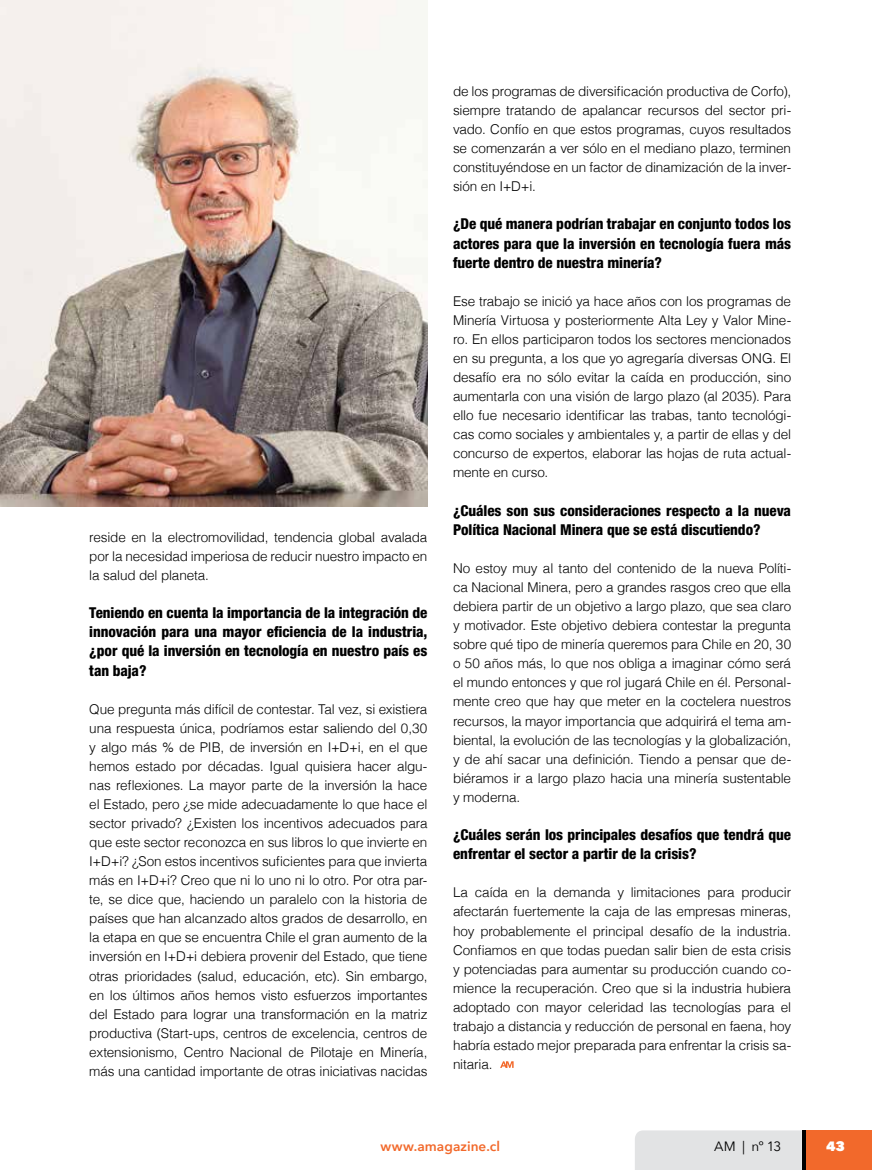
<style>
.page{position:relative;width:872px;height:1170px;background:#fff}
.page>*{position:absolute;margin:0;border:0;box-sizing:border-box;transform-origin:0 0}
.t1{font:800 condensed 15px/19.2px "Helvetica Neue";letter-spacing:-.005em;color:#000;text-align:justify}
.t2{font:300 13.5px/19px "Helvetica";letter-spacing:-.01em;color:#000;text-align:justify}
.t3{font:600 13.5px "Avenir Next";letter-spacing:.005em;color:#f2692b}
.t4{font:13.5px "Avenir Next";color:#000}
.t5{font:800 13.5px "Avenir Next";color:#fff}
</style>
<div class="page">
<div style="left:805px;top:1130px;width:67px;height:39px;background:#f2692b"></div>
<div style="left:635px;top:1130px;width:166px;height:39px;background:#e2e3e4"></div>
<svg style="left:801px;top:1130px;width:4px;height:39px"></svg>
<img style="left:0;top:0;width:427px;height:506px">
<svg style="left:500px;top:1061px;width:13px;height:6px"></svg>
<p class="t2" style="left:89px;top:526px;width:340px">reside en la electromovilidad, tendencia global avalada por la necesidad imperiosa de reducir nuestro impacto en la salud del planeta.</p>
<p class="t1" style="left:89px;top:602px;width:340px">Teniendo en cuenta la importancia de la integración de innovación para una mayor eficiencia de la industria, ¿por qué la inversión en tecnología en nuestro país es tan baja?</p>
<p class="t2" style="left:89px;top:698px;width:340px">Que pregunta más difícil de contestar. Tal vez, si existiera una respuesta única, podríamos estar saliendo del 0,30 y algo más % de PIB, de inversión en I+D+i, en el que hemos estado por décadas. Igual quisiera hacer algu&shy;nas reflexiones. La mayor parte de la inversión la hace el Estado, pero ¿se mide adecuadamente lo que hace el sector privado? ¿Existen los incentivos adecuados para que este sector reconozca en sus libros lo que invierte en I+D+i? ¿Son estos incentivos suficientes para que invierta más en I+D+i? Creo que ni lo uno ni lo otro. Por otra par&shy;te, se dice que, haciendo un paralelo con la historia de países que han alcanzado altos grados de desarrollo, en la etapa en que se encuentra Chile el gran aumento de la inversión en I+D+i debiera provenir del Estado, que tiene otras prioridades (salud, educación, etc). Sin embargo, en los últimos años hemos visto esfuerzos importantes del Estado para lograr una transformación en la matriz productiva (Start-ups, centros de excelencia, centros de extensionismo, Centro Nacional de Pilotaje en Minería, más una cantidad importante de otras iniciativas nacidas</p>
<p class="t2" style="left:453px;top:80px;width:340px">de los programas de diversificación productiva de Corfo), siempre tratando de apalancar recursos del sector pri&shy;vado. Confío en que estos programas, cuyos resultados se comenzarán a ver sólo en el mediano plazo, terminen constituyéndose en un factor de dinamización de la inver&shy;sión en I+D+i.</p>
<p class="t1" style="left:453px;top:214px;width:339px">¿De qué manera podrían trabajar en conjunto todos los actores para que la inversión en tecnología fuera más fuerte dentro de nuestra minería?</p>
<p class="t2" style="left:453px;top:290px;width:340px">Ese trabajo se inició ya hace años con los programas de Minería Virtuosa y posteriormente Alta Ley y Valor Mine&shy;ro. En ellos participaron todos los sectores mencionados en su pregunta, a los que yo agregaría diversas ONG. El desafío era no sólo evitar la caída en producción, sino aumentarla con una visión de largo plazo (al 2035). Para ello fue necesario identificar las trabas, tanto tecnológi&shy;cas como sociales y ambientales y, a partir de ellas y del concurso de expertos, elaborar las hojas de ruta actual&shy;mente en curso.</p>
<p class="t1" style="left:453px;top:500px;width:340px">¿Cuáles son sus consideraciones respecto a la nueva<br>Política Nacional Minera que se está discutiendo?</p>
<p class="t2" style="left:453px;top:557px;width:340px">No estoy muy al tanto del contenido de la nueva Políti&shy;ca Nacional Minera, pero a grandes rasgos creo que ella debiera partir de un objetivo a largo plazo, que sea claro y motivador. Este objetivo debiera contestar la pregunta sobre qué tipo de minería queremos para Chile en 20, 30 o 50 años más, lo que nos obliga a imaginar cómo será el mundo entonces y que rol jugará Chile en él. Personal&shy;mente creo que hay que meter en la coctelera nuestros recursos, la mayor importancia que adquirirá el tema am&shy;biental, la evolución de las tecnologías y la globalización, y de ahí sacar una definición. Tiendo a pensar que de&shy;biéramos ir a largo plazo hacia una minería sustentable y moderna.</p>
<p class="t1" style="left:453px;top:824px;width:340px">¿Cuáles serán los principales desafíos que tendrá que enfrentar el sector a partir de la crisis?</p>
<p class="t2" style="left:453px;top:882px;width:340px">La caída en la demanda y limitaciones para producir afectarán fuertemente la caja de las empresas mineras, hoy probablemente el principal desafío de la industria.<br>Confiamos en que todas puedan salir bien de esta crisis y potenciadas para aumentar su producción cuando co&shy;mience la recuperación. Creo que si la industria hubiera adoptado con mayor celeridad las tecnologías para el trabajo a distancia y reducción de personal en faena, hoy habría estado mejor preparada para enfrentar la crisis sa&shy;nitaria.</p>
<p class="t3" style="left:380px;top:1134px;width:121px">www.amagazine.cl</p>
<p class="t4" style="left:714px;top:1134px;width:69px">AM | nº 13</p>
<p class="t5" style="left:826px;top:1137px;width:20px">43</p>
</div>
